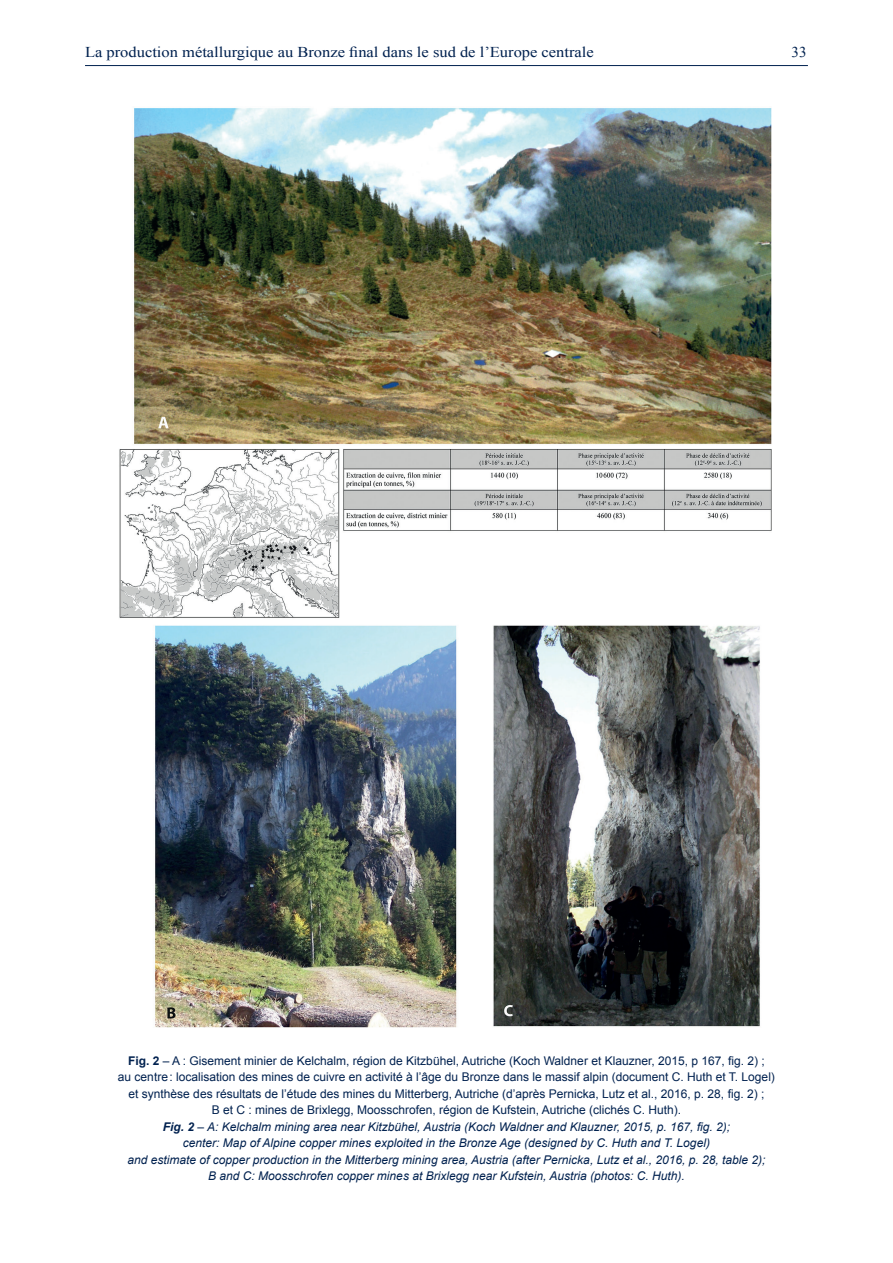
<style>
.page{position:relative;width:893px;height:1263px;background:#fff}
.page>*{position:absolute;margin:0;border:0;box-sizing:border-box;transform-origin:0 0}
.t1{font:15px "Times New Roman";color:#00214f;scale:1.1 1}
.t2{font:15px "Times New Roman";color:#00214f}
.t3{font:12px/16.5px "Arial";color:#00214f;text-align:center}
.s1{font-weight:700}
.s2{font-weight:700;font-style:italic}
.s3{font-style:italic}
</style>
<div class="page">
<hr style="left:85px;top:65px;width:723px;height:1px;background:#00214f">
<img style="left:119px;top:108px;width:653px;height:920px">
<p class="t1" style="left:85px;top:42px;width:464px">La production métallurgique au Bronze final dans le sud de l’Europe centrale</p>
<p class="t2" style="left:792px;top:42px;width:16px">33</p>
<p class="t3" style="left:118px;top:1052px;width:658px"><span class="s1">Fig. 2</span> – A : Gisement minier de Kelchalm, région de Kitzbühel, Autriche (Koch Waldner et Klauzner, 2015, p 167, fig. 2) ;<br>au centre: localisation des mines de cuivre en activité à l’âge du Bronze dans le massif alpin (document C. Huth et T. Logel) et synthèse des résultats de l’étude des mines du Mitterberg, Autriche (d’après Pernicka, Lutz et al., 2016, p. 28, fig. 2) ;<br>B et C : mines de Brixlegg, Moosschrofen, région de Kufstein, Autriche (clichés C. Huth).<br><span class="s2">Fig. 2</span> <span class="s3">– A: Kelchalm mining area near Kitzbühel, Austria (Koch Waldner and Klauzner, 2015, p. 167, fig. 2);<br>center: Map of Alpine copper mines exploited in the Bronze Age (designed by C. Huth and T. Logel)<br>and estimate of copper production in the Mitterberg mining area, Austria (after Pernicka, Lutz et al., 2016, p. 28, table 2);<br>B and C: Moosschrofen copper mines at Brixlegg near Kufstein, Austria (photos: C. Huth).</span></p>
</div>
